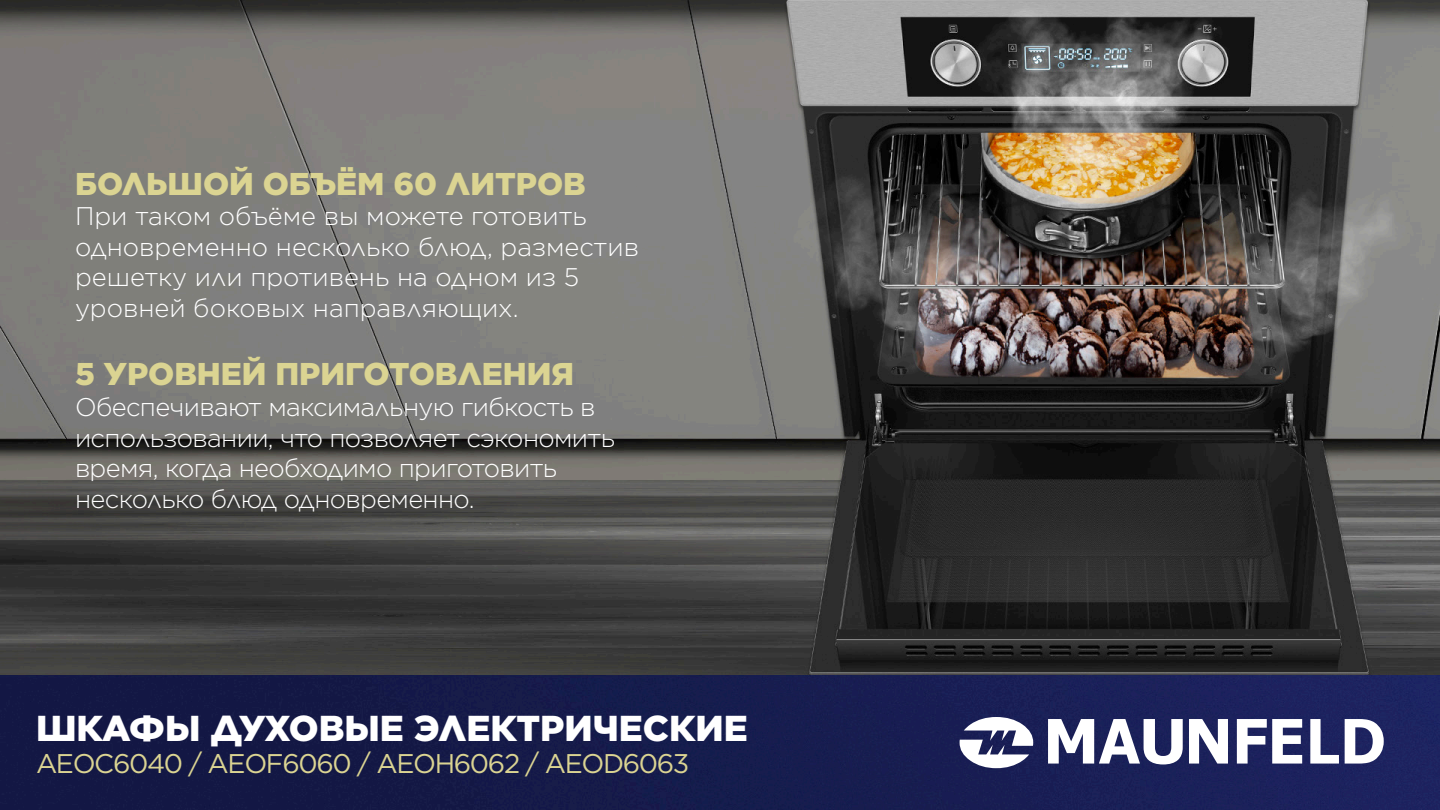
<style>
.page{position:relative;width:1440px;height:810px;background:#fff}
.page>*{position:absolute;margin:0;border:0;box-sizing:border-box;transform-origin:0 0}
.t1{font:900 36px "Gotham";color:#fff}
.t2{font:900 31.5px "Gotham";color:#dbd492}
.t3{font:27px "Gotham";letter-spacing:-.05em;color:#dbd492}
.t4{font:300 25.5px/30.6px "Gotham";letter-spacing:-.025em;color:#fff}
.t5{font:300 25.5px/30.6px "Gotham";color:#fff}
</style>
<div class="page">
<img style="left:0;top:0;width:1440px;height:810px">
<svg style="left:960px;top:717px;width:424px;height:51px"></svg>
<p class="t2" style="left:75px;top:162px;width:512px">БОЛЬШОЙ ОБЪЁМ 60 ЛИТРОВ</p>
<p class="t5" style="left:75px;top:200px;width:565px">При таком объёме вы можете готовить одновременно несколько блюд, разместив решетку или противень на одном из 5 уровней боковых направляющих.</p>
<p class="t2" style="left:75px;top:353px;width:501px">5 УРОВНЕЙ ПРИГОТОВЛЕНИЯ</p>
<p class="t4" style="left:75px;top:391px;width:542px">Обеспечивают максимальную гибкость в использовании, что позволяет сэкономить время, когда необходимо приготовить несколько блюд одновременно.</p>
<p class="t1" style="left:36px;top:703px;width:713px">ШКАФЫ ДУХОВЫЕ ЭЛЕКТРИЧЕСКИЕ</p>
<p class="t3" style="left:36px;top:746px;width:655px">AEOC6040 / AEOF6060 / AEOH6062 / AEOD6063</p>
</div>
